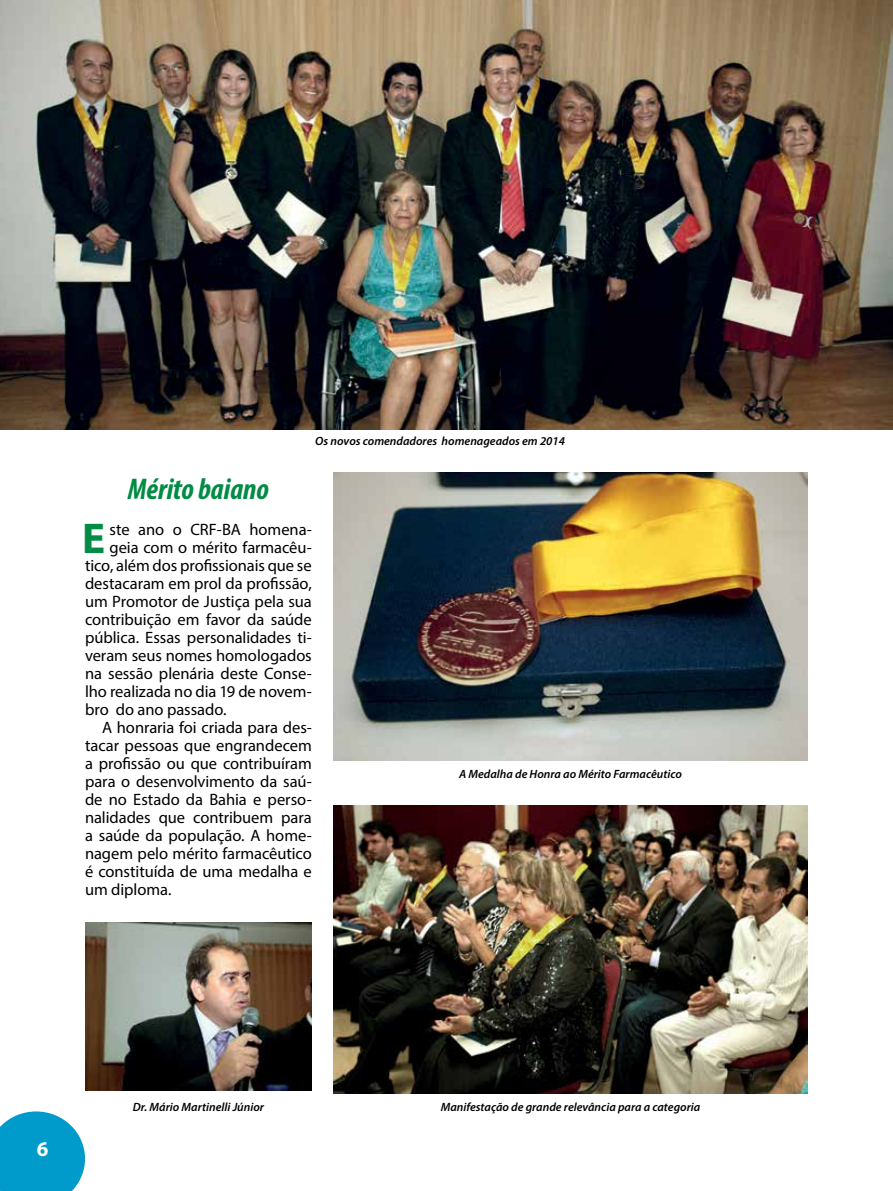
<style>
.page{position:relative;width:893px;height:1191px;background:#fff}
.page>*{position:absolute;margin:0;border:0;box-sizing:border-box;transform-origin:0 0}
.t1{font:700 43.2px "Myriad Pro";color:#008c44}
.t2{font:italic 700 condensed 30px "Myriad Pro";letter-spacing:-.005em;color:#008c44}
.t3{font:700 21px "Myriad Pro";color:#fff}
.t4{font:16.5px "Myriad Pro";letter-spacing:-.005em;color:#000}
.t5{font:italic 600 12px "Myriad Pro";color:#000}
</style>
<div class="page">
<svg style="left:0;top:1111px;width:85px;height:80px;background:#1fa7d0"></svg>
<img style="left:0;top:0;width:893px;height:429px">
<img style="left:333px;top:472px;width:475px;height:288px">
<img style="left:333px;top:805px;width:475px;height:288px">
<img style="left:85px;top:922px;width:227px;height:168px">
<h2 class="t2" style="left:128px;top:470px;width:143px">Mérito baiano</h2>
<p class="t5" style="left:315px;top:433px;width:251px">Os novos comendadores homenageados em 2014</p>
<h1 class="t1" style="left:82px;top:510px;width:25px">E</h1>
<p class="t4" style="left:110px;top:519px;width:204px">ste ano o CRF-BA homena-</p>
<p class="t4" style="left:110px;top:537px;width:204px">geia com o mérito farmacêu-</p>
<p class="t4" style="left:85px;top:555px;width:228px">tico, além dos profissionais que se</p>
<p class="t4" style="left:85px;top:573px;width:228px">destacaram em prol da profissão,</p>
<p class="t4" style="left:85px;top:591px;width:228px">um Promotor de Justiça pela sua</p>
<p class="t4" style="left:85px;top:609px;width:228px">contribuição em favor da saúde</p>
<p class="t4" style="left:85px;top:627px;width:228px">pública. Essas personalidades ti-</p>
<p class="t4" style="left:85px;top:645px;width:228px">veram seus nomes homologados</p>
<p class="t4" style="left:85px;top:663px;width:228px">na sessão plenária deste Conse-</p>
<p class="t4" style="left:85px;top:681px;width:228px">lho realizada no dia 19 de novem-</p>
<p class="t4" style="left:85px;top:699px;width:143px">bro do ano passado.</p>
<p class="t4" style="left:102px;top:717px;width:211px">A honraria foi criada para des-</p>
<p class="t4" style="left:85px;top:735px;width:228px">tacar pessoas que engrandecem</p>
<p class="t4" style="left:85px;top:753px;width:228px">a profissão ou que contribuíram</p>
<p class="t4" style="left:85px;top:771px;width:228px">para o desenvolvimento da saú-</p>
<p class="t4" style="left:85px;top:789px;width:228px">de no Estado da Bahia e perso-</p>
<p class="t4" style="left:85px;top:807px;width:228px">nalidades que contribuem para</p>
<p class="t4" style="left:85px;top:825px;width:228px">a saúde da população. A home-</p>
<p class="t4" style="left:85px;top:843px;width:228px">nagem pelo mérito farmacêutico</p>
<p class="t4" style="left:85px;top:861px;width:228px">é constituída de uma medalha e</p>
<p class="t4" style="left:85px;top:879px;width:88px">um diploma.</p>
<p class="t5" style="left:459px;top:766px;width:224px">A Medalha de Honra ao Mérito Farmacêutico</p>
<p class="t3" style="left:37px;top:1135px;width:13px">6</p>
<p class="t5" style="left:133px;top:1099px;width:133px">Dr. Mário Martinelli Júnior</p>
<p class="t5" style="left:441px;top:1099px;width:261px">Manifestação de grande relevância para a categoria</p>
</div>
